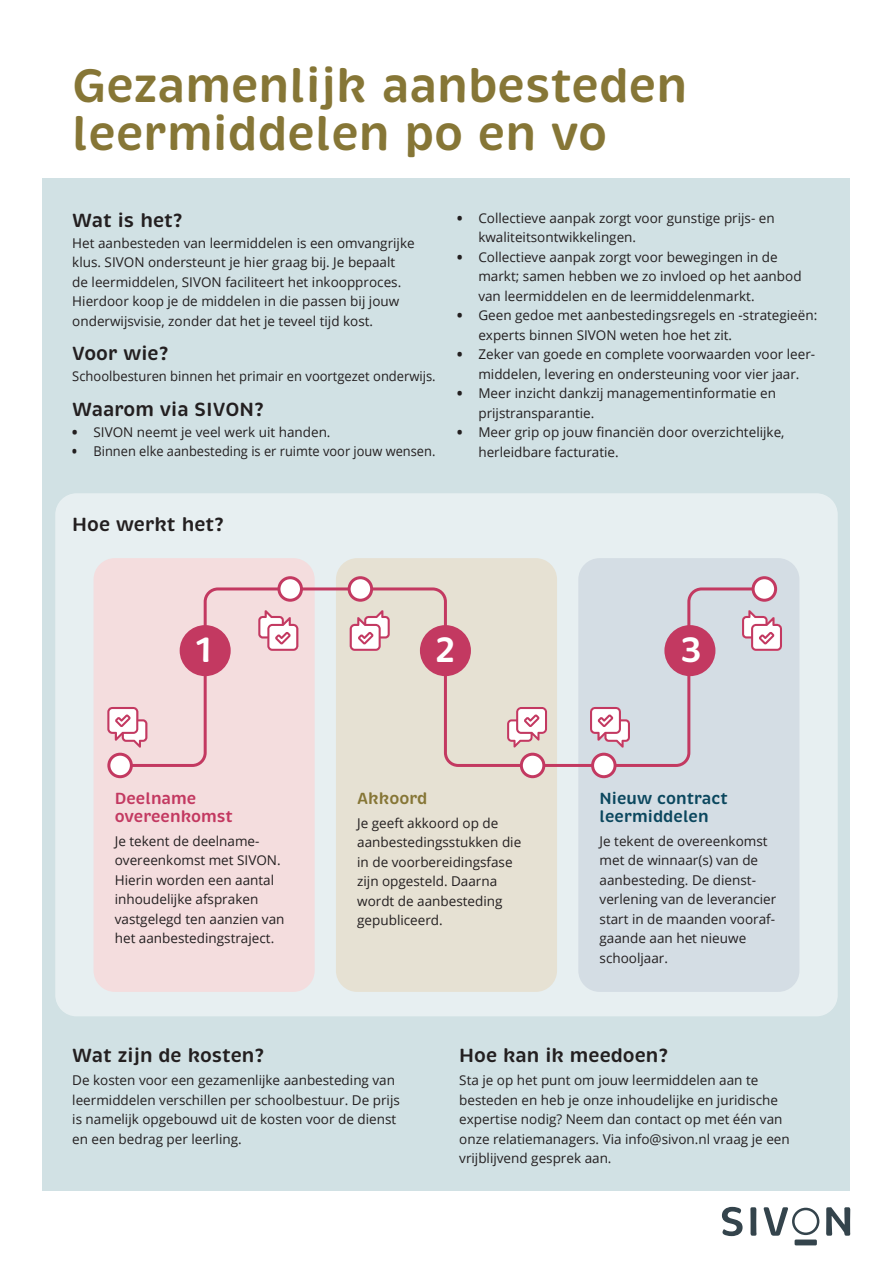
<style>
.page{position:relative;width:893px;height:1263px;background:#fff}
.page>*{position:absolute;margin:0;border:0;box-sizing:border-box;transform-origin:0 0}
.t1{font:600 48px/48px "Brevia";color:#867636}
.t2{font:600 36px "Brevia";color:#fff}
.t3{font:600 19.5px "Brevia";color:#231f20}
.t4{font:600 16.5px/18px "Brevia";color:#0b475e}
.t5{font:600 16.5px/18px "Brevia";color:#c33961}
.t6{font:600 16.5px "Brevia";color:#867636}
.t7{font:13.5px/19.5px "Open Sans";color:#231f20}
.t8{font:13.5px "Open Sans";color:#231f20;scale:.96 1}
.t9{font:13.5px "Open Sans";color:#231f20;scale:.95 1}
.s1{font-weight:800}
</style>
<div class="page">
<div style="left:43px;top:179px;width:807px;height:1012px;background:#d1e1e4"></div>
<div style="left:55px;top:493px;width:783px;height:523px;background:#e7eff1;border-radius:21px"></div>
<svg style="left:722px;top:1207px;width:21px;height:29px"></svg>
<svg style="left:750px;top:1207px;width:7px;height:29px"></svg>
<svg style="left:826px;top:1207px;width:25px;height:29px"></svg>
<svg style="left:763px;top:1207px;width:56px;height:29px"></svg>
<div style="left:795px;top:1239px;width:22px;height:6px;background:#34444c"></div>
<div style="left:94px;top:558px;width:221px;height:434px;background:#f4ddde;border-radius:21px"></div>
<div style="left:336px;top:558px;width:221px;height:434px;background:#e6e1d3;border-radius:21px"></div>
<div style="left:578px;top:558px;width:221px;height:434px;background:#d4dde4;border-radius:21px"></div>
<svg style="left:113px;top:586px;width:648px;height:182px"></svg>
<div style="left:109px;top:754px;width:22px;height:23px;background:#fff;border-radius:50%"></div>
<div style="left:107px;top:753px;width:26px;height:25px;border:3px solid #c33961;border-radius:50%"></div>
<div style="left:180px;top:625px;width:51px;height:51px;background:#c33961;border-radius:50%"></div>
<div style="left:420px;top:625px;width:51px;height:51px;background:#c33961;border-radius:50%"></div>
<div style="left:664px;top:625px;width:51px;height:51px;background:#c33961;border-radius:50%"></div>
<div style="left:279px;top:578px;width:22px;height:22px;background:#fff;border-radius:50%"></div>
<div style="left:277px;top:576px;width:26px;height:26px;border:3px solid #c33961;border-radius:50%"></div>
<div style="left:349px;top:578px;width:23px;height:22px;background:#fff;border-radius:50%"></div>
<div style="left:348px;top:576px;width:25px;height:26px;border:3px solid #c33961;border-radius:50%"></div>
<div style="left:521px;top:754px;width:23px;height:23px;background:#fff;border-radius:50%"></div>
<div style="left:520px;top:753px;width:25px;height:25px;border:3px solid #c33961;border-radius:50%"></div>
<div style="left:593px;top:754px;width:22px;height:23px;background:#fff;border-radius:50%"></div>
<div style="left:591px;top:753px;width:26px;height:25px;border:3px solid #c33961;border-radius:50%"></div>
<div style="left:753px;top:578px;width:23px;height:22px;background:#fff;border-radius:50%"></div>
<div style="left:752px;top:576px;width:25px;height:26px;border:3px solid #c33961;border-radius:50%"></div>
<svg style="left:107px;top:707px;width:40px;height:41px"></svg>
<svg style="left:590px;top:707px;width:40px;height:41px"></svg>
<svg style="left:258px;top:610px;width:40px;height:41px"></svg>
<svg style="left:742px;top:610px;width:40px;height:41px"></svg>
<svg style="left:507px;top:707px;width:40px;height:41px"></svg>
<svg style="left:350px;top:610px;width:40px;height:41px"></svg>
<h1 class="t1" style="left:72px;top:62px;width:616px">Gezamenlijk aanbesteden leermiddelen po en vo</h1>
<h3 class="t3" style="left:72px;top:208px;width:112px">Wat is het?</h3>
<p class="t7" style="left:72px;top:233px;width:344px">Het aanbesteden van leermiddelen is een omvangrijke klus. SIVON ondersteunt je hier graag bij. Je bepaalt<br>de leermiddelen, SIVON faciliteert het inkoopproces.<br>Hierdoor koop je de middelen in die passen bij jouw onderwijsvisie, zonder dat het je teveel tijd kost.</p>
<h3 class="t3" style="left:72px;top:341px;width:98px">Voor wie?</h3>
<p class="t8" style="left:72px;top:367px;width:380px">Schoolbesturen binnen het primair en voortgezet onderwijs.</p>
<h3 class="t3" style="left:72px;top:397px;width:193px">Waarom via SIVON?</h3>
<p class="t7" style="left:72px;top:422px;width:260px"><span class="s1">•</span> SIVON neemt je veel werk uit handen.</p>
<p class="t9" style="left:72px;top:442px;width:384px"><span class="s1">•</span> Binnen elke aanbesteding is er ruimte voor jouw wensen.</p>
<p class="t7" style="left:478px;top:208px;width:298px;text-indent:-21px"><span class="s1">•</span> Collectieve aanpak zorgt voor gunstige prijs- en kwaliteitsontwikkelingen.</p>
<p class="t7" style="left:478px;top:247px;width:325px;text-indent:-21px"><span class="s1">•</span> Collectieve aanpak zorgt voor bewegingen in de markt; samen hebben we zo invloed op het aanbod van leermiddelen en de leermiddelenmarkt.</p>
<p class="t7" style="left:478px;top:305px;width:340px;text-indent:-21px"><span class="s1">•</span> Geen gedoe met aanbestedingsregels en -strategieën: experts binnen SIVON weten hoe het zit.</p>
<p class="t7" style="left:457px;top:344px;width:359px;text-align:center"><span class="s1">•</span> Zeker van goede en complete voorwaarden voor leer&shy;middelen, levering en ondersteuning voor vier jaar.</p>
<p class="t7" style="left:478px;top:383px;width:299px;text-indent:-21px"><span class="s1">•</span> Meer inzicht dankzij managementinformatie en prijstransparantie.</p>
<p class="t7" style="left:478px;top:422px;width:308px;text-indent:-21px"><span class="s1">•</span> Meer grip op jouw financiën door overzichtelijke, herleidbare facturatie.</p>
<h3 class="t3" style="left:72px;top:512px;width:153px">Hoe werkt het?</h3>
<h2 class="t2" style="left:195px;top:628px;width:18px">1</h2>
<h2 class="t2" style="left:435px;top:628px;width:22px">2</h2>
<h2 class="t2" style="left:680px;top:628px;width:23px">3</h2>
<p class="t5" style="left:115px;top:790px;width:120px">Deelname overeenkomst</p>
<p class="t7" style="left:115px;top:831px;width:171px">Je tekent de deelname&shy;overeenkomst met SIVON.<br>Hierin worden een aantal inhoudelijke afspraken vastgelegd ten aanzien van het aanbestedingstraject.</p>
<p class="t6" style="left:357px;top:788px;width:72px">Akkoord</p>
<p class="t7" style="left:357px;top:813px;width:166px">Je geeft akkoord op de aanbestedingsstukken die in de voorbereidingsfase zijn opgesteld. Daarna wordt de aanbesteding gepubliceerd.</p>
<p class="t4" style="left:600px;top:790px;width:130px">Nieuw contract leermiddelen</p>
<p class="t7" style="left:600px;top:831px;width:178px">Je tekent de overeenkomst met de winnaar(s) van de aanbesteding. De dienst&shy;verlening van de leverancier start in de maanden vooraf&shy;gaande aan het nieuwe schooljaar.</p>
<h3 class="t3" style="left:72px;top:1043px;width:193px">Wat zijn de kosten?</h3>
<p class="t7" style="left:72px;top:1070px;width:329px">De kosten voor een gezamenlijke aanbesteding van leermiddelen verschillen per schoolbestuur. De prijs is namelijk opgebouwd uit de kosten voor de dienst en een bedrag per leerling.</p>
<h3 class="t3" style="left:459px;top:1043px;width:210px">Hoe kan ik meedoen?</h3>
<p class="t7" style="left:459px;top:1070px;width:332px">Sta je op het punt om jouw leermiddelen aan te besteden en heb je onze inhoudelijke en juridische expertise nodig? Neem dan contact op met één van onze relatiemanagers. Via info@sivon.nl vraag je een vrijblijvend gesprek aan.</p>
</div>
